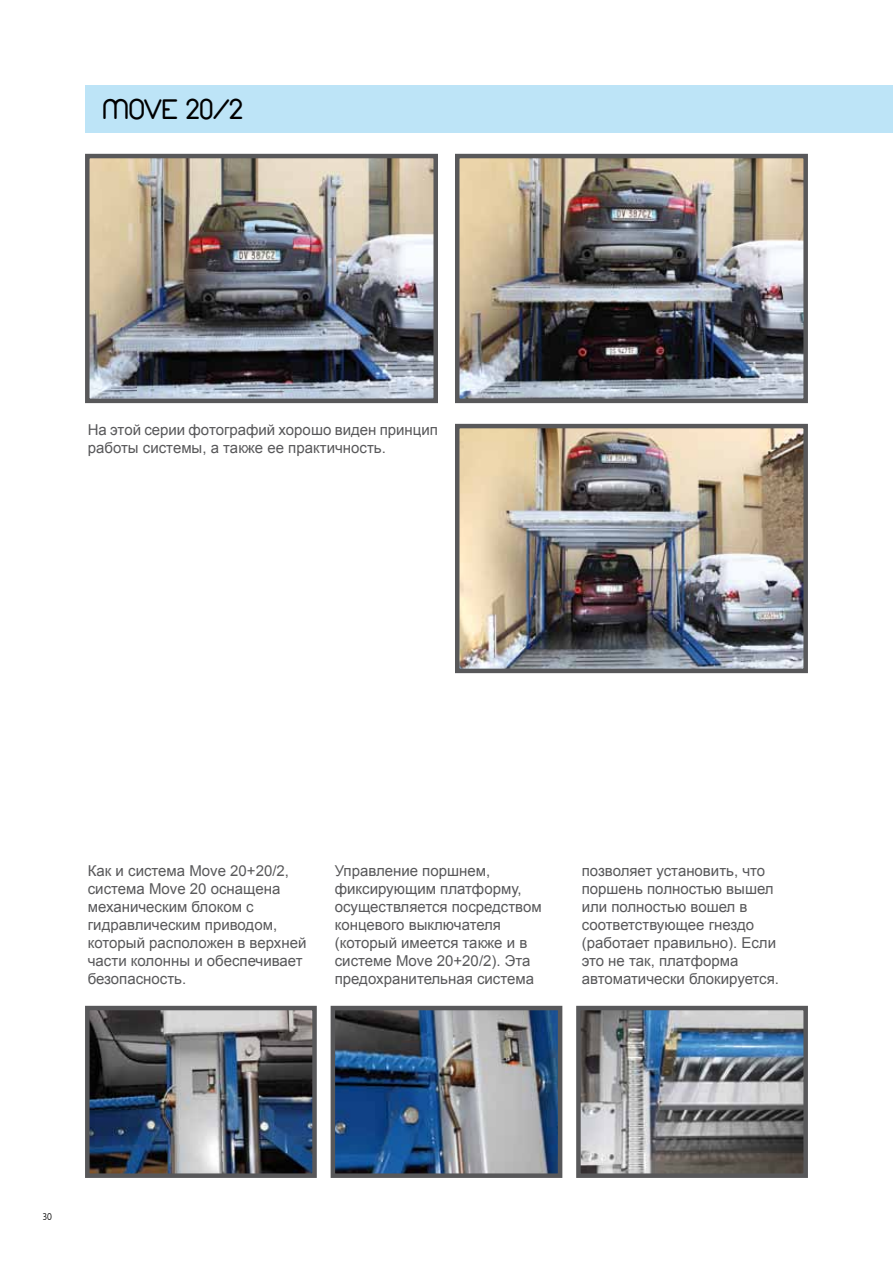
<style>
.page{position:relative;width:893px;height:1263px;background:#fff}
.page>*{position:absolute;margin:0;border:0;box-sizing:border-box;transform-origin:0 0}
.t1{font:30px "Duepuntozero";color:#000}
.t2{font:15px/18px "Arial";color:#58585a}
.t3{font:300 condensed 10.5px "Abadi";color:#000}
</style>
<div class="page">
<img style="left:90px;top:159px;width:343px;height:239px">
<div style="left:85px;top:154px;width:353px;height:249px;border:4px solid #58585a"></div>
<img style="left:90px;top:1011px;width:222px;height:162px">
<div style="left:85px;top:1006px;width:232px;height:172px;border:4px solid #58585a"></div>
<img style="left:336px;top:1011px;width:221px;height:162px">
<div style="left:331px;top:1006px;width:231px;height:172px;border:4px solid #58585a"></div>
<img style="left:581px;top:1011px;width:222px;height:162px">
<div style="left:576px;top:1006px;width:232px;height:172px;border:4px solid #58585a"></div>
<img style="left:460px;top:159px;width:343px;height:239px">
<div style="left:455px;top:154px;width:353px;height:249px;border:4px solid #58585a"></div>
<img style="left:460px;top:429px;width:343px;height:239px">
<div style="left:455px;top:424px;width:353px;height:249px;border:4px solid #58585a"></div>
<div style="left:85px;top:85px;width:808px;height:48px;background:#bde4f7"></div>
<h1 class="t1" style="left:102px;top:93px;width:142px">MOVE 20/2</h1>
<p class="t2" style="left:88px;top:421px;width:352px">На этой серии фотографий хорошо виден принцип работы системы, а также ее практичность.</p>
<p class="t2" style="left:88px;top:861px;width:220px">Как и система Move 20+20/2, система Move 20 оснащена механическим блоком с гидравлическим приводом, который расположен в верхней части колонны и обеспечивает безопасность.</p>
<p class="t2" style="left:335px;top:861px;width:208px">Управление поршнем, фиксирующим платформу, осуществляется посредством концевого выключателя (который имеется также и в системе Move 20+20/2). Эта предохранительная система</p>
<p class="t2" style="left:582px;top:861px;width:199px">позволяет установить, что поршень полностью вышел или полностью вошел в соответствующее гнездо (работает правильно). Если это не так, платформа автоматически блокируется.</p>
<p class="t3" style="left:43px;top:1211px;width:11px">30</p>
</div>
